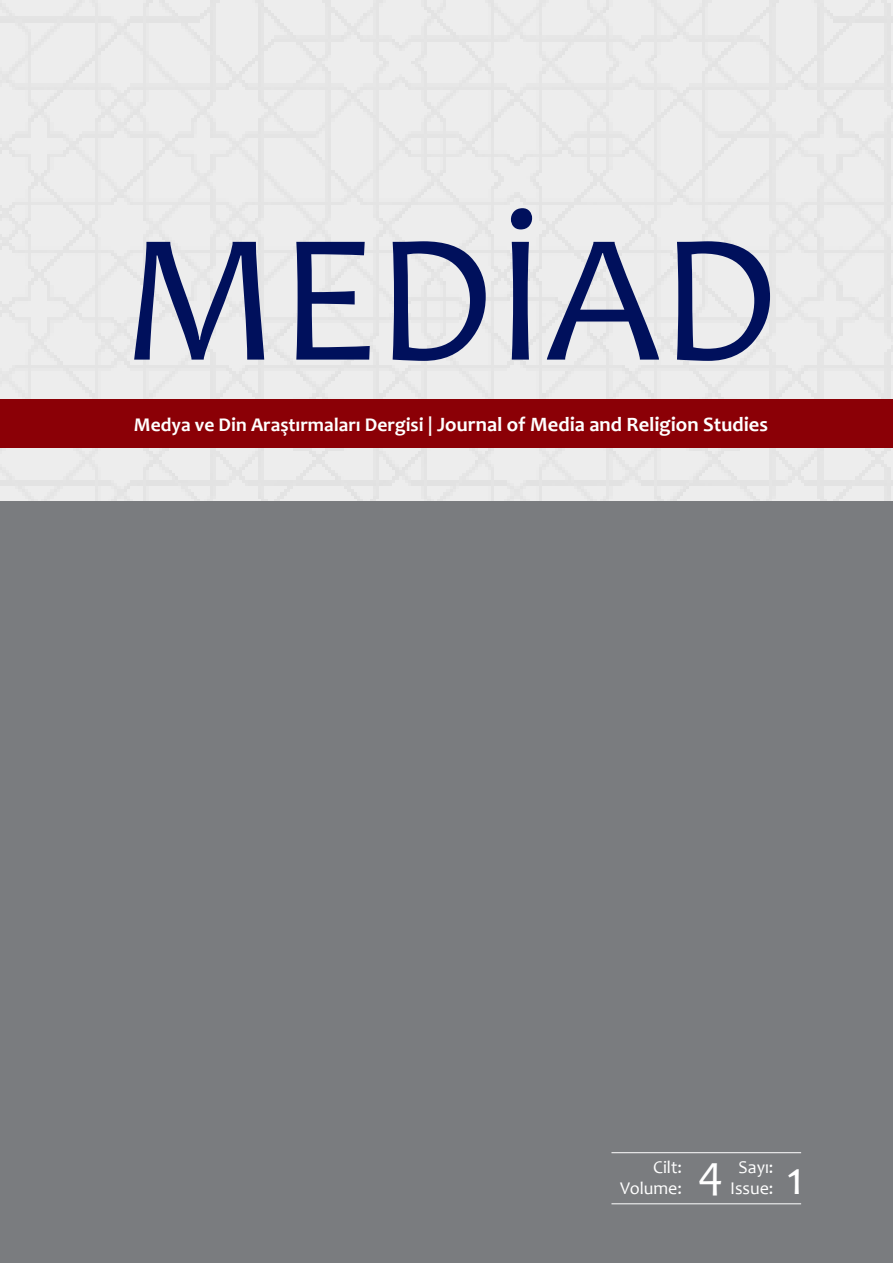
<style>
.page{position:relative;width:893px;height:1263px;background:#fff}
.page>*{position:absolute;margin:0;border:0;box-sizing:border-box;transform-origin:0 0}
.t1{font:185.25px "Candara";color:#00105c}
.t2{font:48px "Candara";color:#fff}
.t3{font:700 20.55px "Candara";color:#fff}
.t4{font:18px "Candara";color:#fff}
.s1{font-size:19.5px}
</style>
<div class="page">
<img style="left:0;top:0;width:893px;height:501px">
<div style="left:0;top:501px;width:893px;height:762px;background:#7a7c7f"></div>
<div style="left:0;top:400px;width:893px;height:48px;background:#8b0006"></div>
<hr style="left:611px;top:1152px;width:190px;height:1px;background:#fff">
<hr style="left:611px;top:1203px;width:190px;height:1px;background:#fff">
<p class="t1" style="left:121px;top:183px;width:659px">MEDİAD</p>
<p class="t3" style="left:134px;top:412px;width:635px"><span class="s1">Medya ve Din Araştırmaları Dergisi |</span> Journal of Media and Religion Studies</p>
<p class="t4" style="left:653px;top:1155px;width:30px">Cilt:</p>
<p class="t4" style="left:620px;top:1177px;width:63px">Volume:</p>
<p class="t4" style="left:739px;top:1155px;width:36px">Sayı:</p>
<p class="t4" style="left:730px;top:1177px;width:45px">Issue:</p>
<p class="t2" style="left:698px;top:1142px;width:27px">4</p>
<p class="t2" style="left:787px;top:1148px;width:18px">1</p>
</div>
